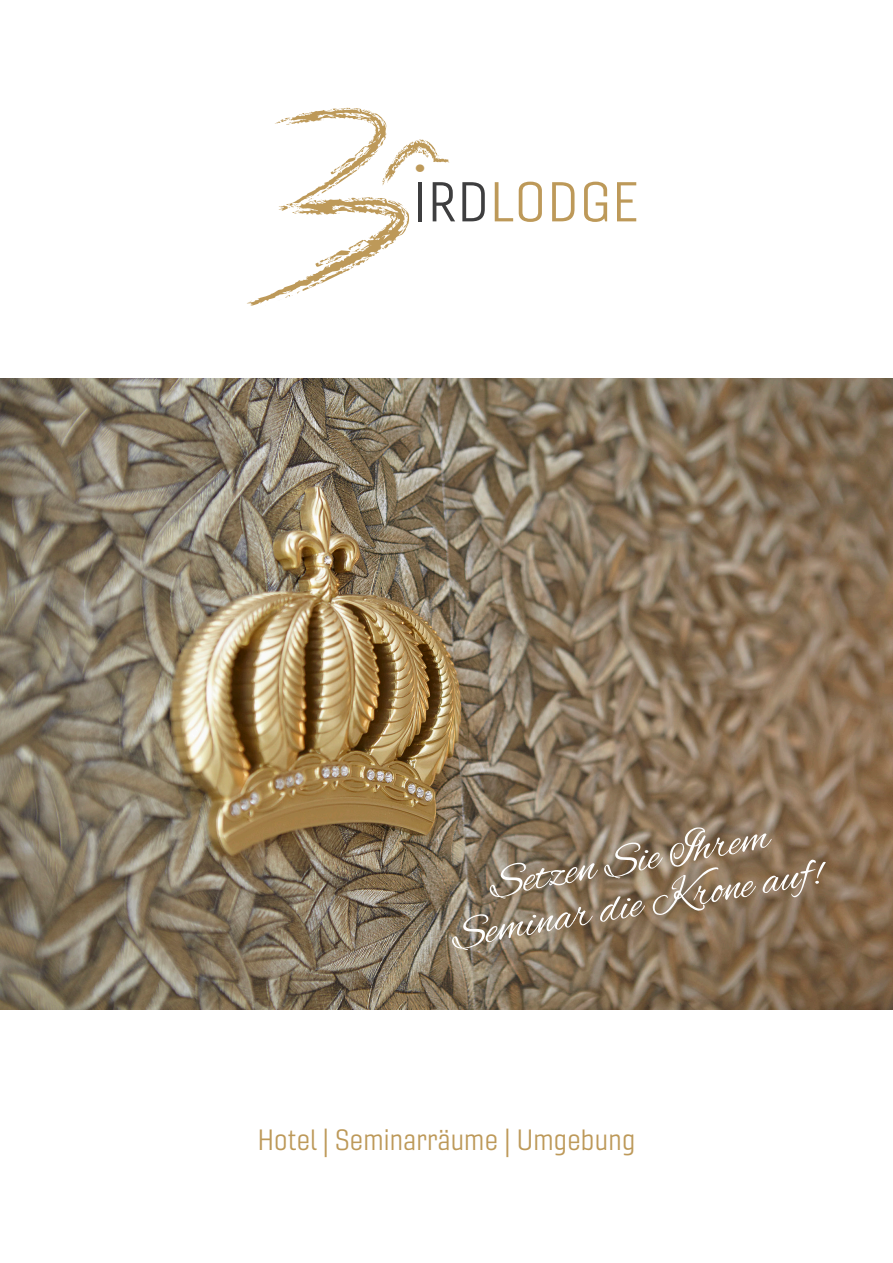
<style>
.page{position:relative;width:893px;height:1263px;background:#fff}
.page>*{position:absolute;margin:0;border:0;box-sizing:border-box;transform-origin:0 0}
.t1{font:54.45px "Gineso Nor Boo";letter-spacing:.04em;color:#bd9959}
.t2{font:45.6px/44.2px "Alex Brush";color:#fff;text-align:center}
.t3{font:28.5px "Gineso Nor Boo";letter-spacing:.01em;color:#bd9959}
.t4{font:26.4px "Good Times Rg";color:#bd9959;scale:1.1 1}
.s1{color:#3e3e3f}
</style>
<div class="page">
<img style="left:0;top:378px;width:893px;height:632px">
<svg style="left:247px;top:108px;width:202px;height:198px"></svg>
<p class="t4" style="left:414px;top:153px;width:12px">•</p>
<p class="t1" style="left:414px;top:169px;width:226px"><span class="s1">IRD</span>LODGE</p>
<p class="t2" style="left:441px;top:873px;width:377px;rotate:-10deg">Setzen Sie Ihrem<br>Seminar die Krone auf!</p>
<p class="t3" style="left:258px;top:1122px;width:379px">Hotel | Seminarräume | Umgebung</p>
</div>
